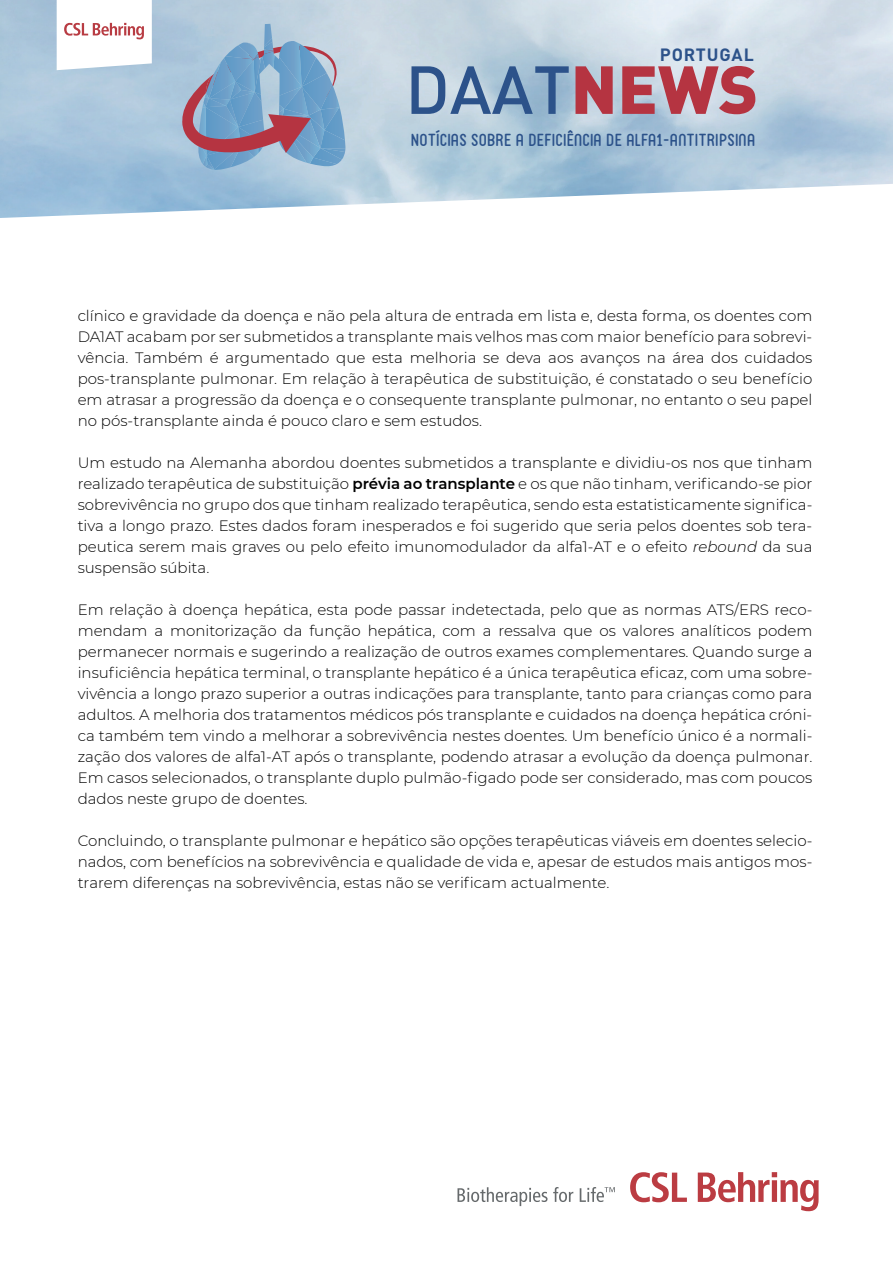
<style>
.page{position:relative;width:893px;height:1263px;background:#fff}
.page>*{position:absolute;margin:0;border:0;box-sizing:border-box;transform-origin:0 0}
.t1{font:500 66.75px "DIN";color:#2c528a}
.t2{font:700 17.55px "DIN Pro";letter-spacing:.05em;color:#2c528a}
.t3{font:16.65px "FV Almelo";letter-spacing:.025em;color:#2c528a}
.t4{font:300 15px/21px "Montserrat";color:#000001;text-align:justify}
.s1{font-weight:900;color:#b53441}
.s2{font-weight:600}
.s3{font-style:italic}
</style>
<div class="page">
<svg style="left:60px;top:0;width:92px;height:70px"></svg>
<svg style="left:182px;top:24px;width:165px;height:150px;background:#91a5c2"></svg>
<svg style="left:457px;top:1187px;width:90px;height:19px"></svg>
<svg style="left:553px;top:1187px;width:20px;height:15px"></svg>
<svg style="left:579px;top:1187px;width:36px;height:15px"></svg>
<svg style="left:630px;top:1172px;width:57px;height:30px"></svg>
<svg style="left:697px;top:1172px;width:121px;height:39px"></svg>
<p class="t2" style="left:659px;top:40px;width:96px">PORTUGAL</p>
<h1 class="t1" style="left:405px;top:47px;width:354px">DAAT<span class="s1">NEWS</span></h1>
<p class="t3" style="left:411px;top:128px;width:346px">NOTÍCIAS SOBRE A DEFICIÊNCIA DE ALFA1-ANTITRIPSINA</p>
<p class="t4" style="left:78px;top:304px;width:736px">clínico e gravidade da doença e não pela altura de entrada em lista e, desta forma, os doentes com DA1AT acabam por ser submetidos a transplante mais velhos mas com maior benefício para sobrevi&shy;vência. Também é argumentado que esta melhoria se deva aos avanços na área dos cuidados pos-transplante pulmonar. Em relação à terapêutica de substituição, é constatado o seu benefício em atrasar a progressão da doença e o consequente transplante pulmonar, no entanto o seu papel no pós-transplante ainda é pouco claro e sem estudos.</p>
<p class="t4" style="left:78px;top:451px;width:736px">Um estudo na Alemanha abordou doentes submetidos a transplante e dividiu-os nos que tinham realizado terapêutica de substituição <span class="s2">prévia ao transplante</span> e os que não tinham, verificando-se pior sobrevivência no grupo dos que tinham realizado terapêutica, sendo esta estatisticamente significa&shy;tiva a longo prazo. Estes dados foram inesperados e foi sugerido que seria pelos doentes sob tera&shy;peutica serem mais graves ou pelo efeito imunomodulador da alfa1-AT e o efeito <span class="s3">rebound</span> da sua suspensão súbita.</p>
<p class="t4" style="left:78px;top:598px;width:736px">Em relação à doença hepática, esta pode passar indetectada, pelo que as normas ATS/ERS reco&shy;mendam a monitorização da função hepática, com a ressalva que os valores analíticos podem permanecer normais e sugerindo a realização de outros exames complementares. Quando surge a insuficiência hepática terminal, o transplante hepático é a única terapêutica eficaz, com uma sobre&shy;vivência a longo prazo superior a outras indicações para transplante, tanto para crianças como para adultos. A melhoria dos tratamentos médicos pós transplante e cuidados na doença hepática cróni&shy;ca também tem vindo a melhorar a sobrevivência nestes doentes. Um benefício único é a normali&shy;zação dos valores de alfa1-AT após o transplante, podendo atrasar a evolução da doença pulmonar.<br>Em casos selecionados, o transplante duplo pulmão-figado pode ser considerado, mas com poucos dados neste grupo de doentes.</p>
<p class="t4" style="left:78px;top:829px;width:736px">Concluindo, o transplante pulmonar e hepático são opções terapêuticas viáveis em doentes selecio&shy;nados, com benefícios na sobrevivência e qualidade de vida e, apesar de estudos mais antigos mos&shy;trarem diferenças na sobrevivência, estas não se verificam actualmente.</p>
</div>
